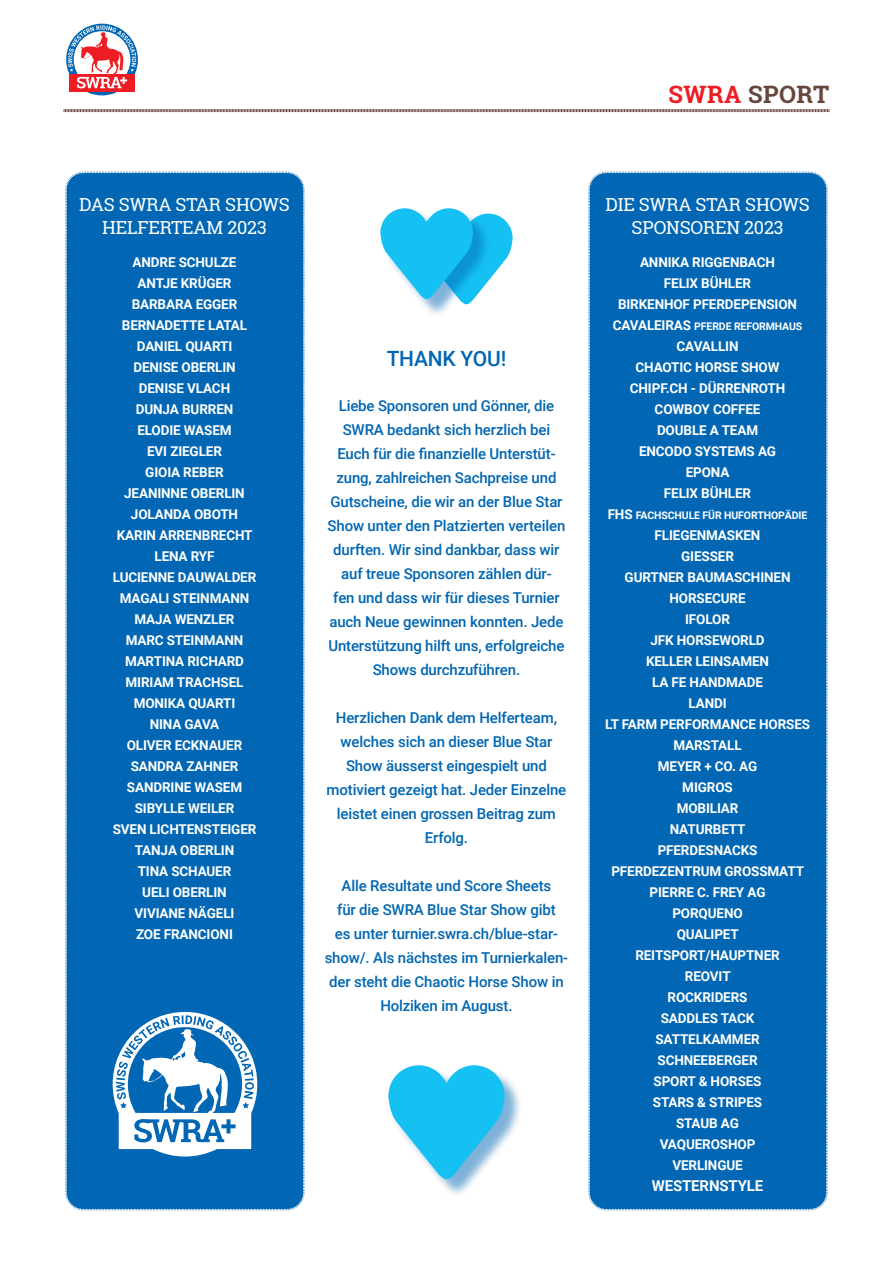
<style>
.page{position:relative;width:893px;height:1263px;background:#fff}
.page>*{position:absolute;margin:0;border:0;box-sizing:border-box;transform-origin:0 0}
.t1{font:700 24px "Roboto Slab";letter-spacing:.02em;color:#67463c}
.t2{font:500 21px "Roboto";letter-spacing:-.01em;color:#0166b3}
.t3{font:18px/22.5px "Roboto Slab";letter-spacing:-.01em;color:#fff;text-align:center}
.t4{font:500 15px/24px "Roboto";letter-spacing:-.01em;color:#0166b3;text-align:center}
.t5{font:700 15px "Roboto";letter-spacing:-.01em;color:#fff}
.t6{font:700 13.5px/21px "Roboto";letter-spacing:-.01em;color:#fff;text-align:center}
.t7{font:700 10.5px "Roboto";letter-spacing:-.01em;color:#fff}
.s1{color:#ee1d23}
.s2{font-size:13.5px}
</style>
<div class="page">
<div style="left:588px;top:171px;width:240px;height:1040px;background:#0166b3"></div>
<div style="left:65px;top:171px;width:240px;height:1040px;background:#0166b3"></div>
<div style="left:383px;top:211px;width:108px;height:106px;background:#0166b3;opacity:.5"></div>
<svg style="left:380px;top:208px;width:133px;height:98px"></svg>
<div style="left:391px;top:1067px;width:132px;height:131px;background:#0166b3;opacity:.5"></div>
<svg style="left:388px;top:1065px;width:117px;height:116px"></svg>
<svg style="left:113px;top:1012px;width:144px;height:144px"></svg>
<svg style="left:66px;top:23px;width:72px;height:73px"></svg>
<svg style="left:63px;top:109px;width:766px;height:4px"></svg>
<h3 class="t3" style="left:79px;top:193px;width:212px">DAS SWRA STAR SHOWS<br>HELFERTEAM 2023</h3>
<p class="t6" style="left:113px;top:251px;width:145px">ANDRE SCHULZE<br>ANTJE KRÜGER<br>BARBARA EGGER<br>BERNADETTE LATAL<br>DANIEL QUARTI<br>DENISE OBERLIN<br>DENISE VLACH<br>DUNJA BURREN<br>ELODIE WASEM<br>EVI ZIEGLER<br>GIOIA REBER<br>JEANINNE OBERLIN<br>JOLANDA OBOTH<br>KARIN ARRENBRECHT<br>LENA RYF<br>LUCIENNE DAUWALDER<br>MAGALI STEINMANN<br>MAJA WENZLER<br>MARC STEINMANN<br>MARTINA RICHARD<br>MIRIAM TRACHSEL<br>MONIKA QUARTI<br>NINA GAVA<br>OLIVER ECKNAUER<br>SANDRA ZAHNER<br>SANDRINE WASEM<br>SIBYLLE WEILER<br>SVEN LICHTENSTEIGER<br>TANJA OBERLIN<br>TINA SCHAUER<br>UELI OBERLIN<br>VIVIANE NÄGELI<br>ZOE FRANCIONI</p>
<h2 class="t2" style="left:387px;top:344px;width:121px">THANK YOU!</h2>
<p class="t4" style="left:328px;top:393px;width:239px">Liebe Sponsoren und Gönner, die SWRA bedankt sich herzlich bei Euch für die finanzielle Unterstüt&shy;zung, zahlreichen Sachpreise und Gutscheine, die wir an der Blue Star Show unter den Platzierten verteilen durften. Wir sind dankbar, dass wir auf treue Sponsoren zählen dür-<br>fen und dass wir für dieses Turnier auch Neue gewinnen konnten. Jede Unterstützung hilft uns, erfolgreiche Shows durchzuführen.</p>
<p class="t4" style="left:327px;top:705px;width:241px">Herzlichen Dank dem Helferteam, welches sich an dieser Blue Star<br>Show äusserst eingespielt und motiviert gezeigt hat. Jeder Einzelne leistet einen grossen Beitrag zum<br>Erfolg.</p>
<p class="t4" style="left:325px;top:873px;width:245px">Alle Resultate und Score Sheets<br>für die SWRA Blue Star Show gibt<br>es unter turnier.swra.ch/blue-star&shy;show/. Als nächstes im Turnierkalen&shy;der steht die Chaotic Horse Show in<br>Holziken im August.</p>
<h1 class="t1" style="left:668px;top:78px;width:162px"><span class="s1">SWRA</span> SPORT</h1>
<h3 class="t3" style="left:605px;top:193px;width:206px">DIE SWRA STAR SHOWS<br>SPONSOREN 2023</h3>
<p class="t6" style="left:618px;top:251px;width:181px">ANNIKA RIGGENBACH<br>FELIX BÜHLER<br>BIRKENHOF PFERDEPENSION</p>
<p class="t7" style="left:613px;top:319px;width:191px"><span class="s2">CAVALEIRAS</span> PFERDE REFORMHAUS</p>
<p class="t6" style="left:630px;top:335px;width:157px">CAVALLIN<br>CHAOTIC HORSE SHOW<br>CHIPF.CH - DÜRRENROTH<br>COWBOY COFFEE<br>DOUBLE A TEAM<br>ENCODO SYSTEMS AG<br>EPONA<br>FELIX BÜHLER</p>
<p class="t7" style="left:608px;top:508px;width:201px"><span class="s2">FHS</span> FACHSCHULE FÜR HUFORTHOPÄDIE</p>
<p class="t6" style="left:605px;top:524px;width:207px">FLIEGENMASKEN<br>GIESSER<br>GURTNER BAUMASCHINEN<br>HORSECURE<br>IFOLOR<br>JFK HORSEWORLD<br>KELLER LEINSAMEN<br>LA FE HANDMADE<br>LANDI<br>LT FARM PERFORMANCE HORSES<br>MARSTALL<br>MEYER + CO. AG<br>MIGROS<br>MOBILIAR<br>NATURBETT<br>PFERDESNACKS<br>PFERDEZENTRUM GROSSMATT<br>PIERRE C. FREY AG<br>PORQUENO<br>QUALIPET<br>REITSPORT/HAUPTNER<br>REOVIT<br>ROCKRIDERS<br>SADDLES TACK<br>SATTELKAMMER<br>SCHNEEBERGER<br>SPORT &amp; HORSES<br>STARS &amp; STRIPES<br>STAUB AG<br>VAQUEROSHOP<br>VERLINGUE</p>
<p class="t5" style="left:652px;top:1175px;width:113px">WESTERNSTYLE</p>
</div>
